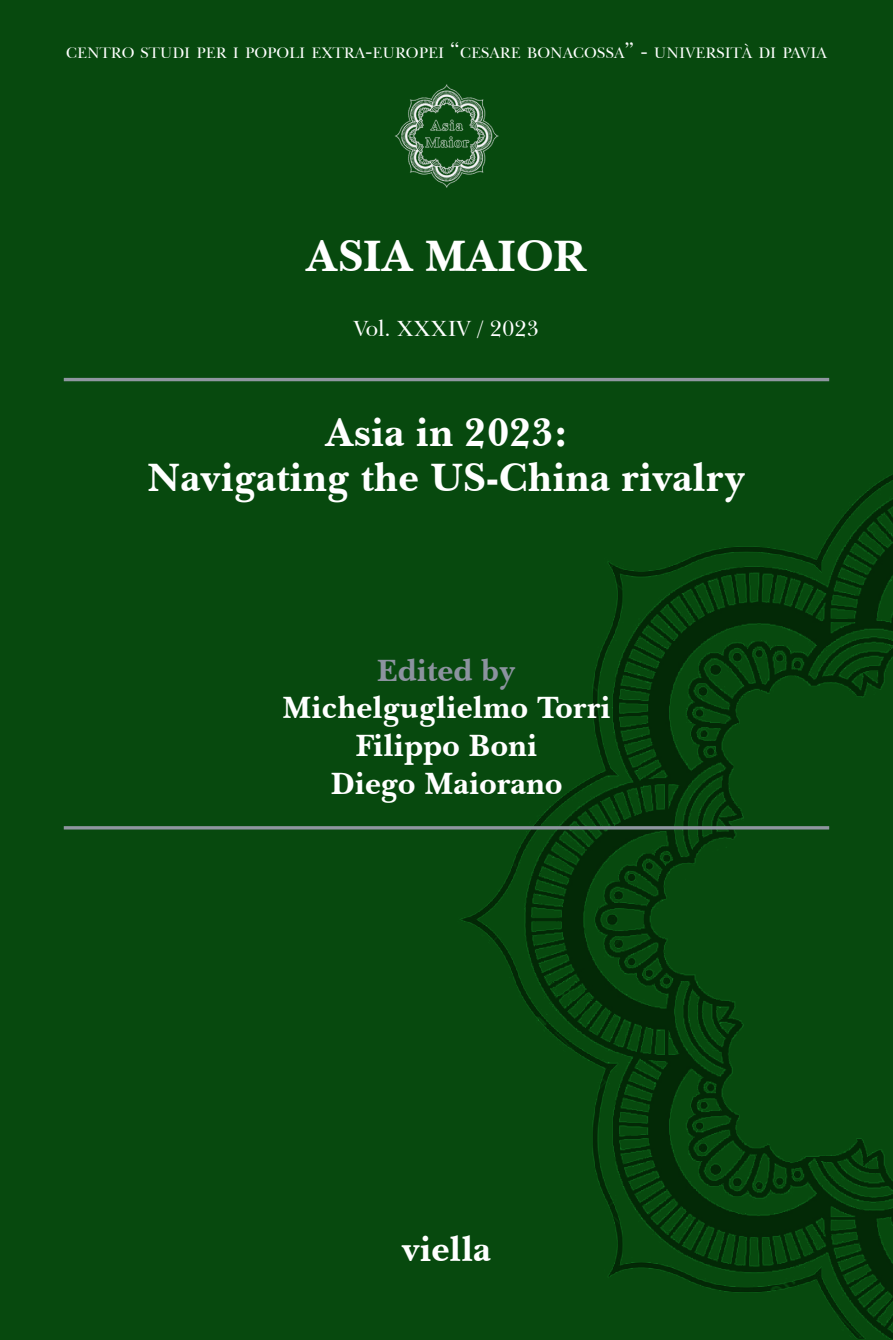
<style>
.page{position:relative;width:893px;height:1340px;background:#fff}
.page>*{position:absolute;margin:0;border:0;box-sizing:border-box;transform-origin:0 0}
.t1{font:700 45px "New Baskerville IT Cby BT";letter-spacing:-.01em;color:#fff}
.t2{font:700 40.5px/45px "New Baskerville IT Cby BT";color:#fff;text-align:center}
.t3{font:700 36px "New Baskerville IT Cby BT";color:#fff}
.t4{font:700 31.5px/37.8px "New Baskerville IT Cby BT";color:#fff;text-align:center}
.t5{font:700 31.5px "New Baskerville IT Cby BT";color:#8c939f}
.t6{font:22.5px "New Baskerville IT Cby BT";color:#fff}
.t7{font:15.53px "New Baskerville IT Cby BT";color:#fff}
.s1{font-size:22.28px}
</style>
<div class="page">
<div style="left:0;top:0;width:893px;height:1339px;background:#07490e"></div>
<img style="left:389px;top:377px;width:504px;height:961px">
<hr style="left:64px;top:378px;width:765px;height:3px;background:#8f96a0">
<hr style="left:64px;top:826px;width:765px;height:3px;background:#8f96a0">
<img style="left:395px;top:84px;width:104px;height:104px">
<p class="t7" style="left:66px;top:43px;width:762px">CENTRO STUDI PER I POPOLI EXTRA<span class="s1">-</span>EUROPEI <span class="s1">“</span>CESARE BONACOSSA<span class="s1">” -</span> UNIVERSITÀ DI PAVIA</p>
<h1 class="t1" style="left:306px;top:228px;width:282px">ASIA MAIOR</h1>
<h3 class="t6" style="left:354px;top:314px;width:187px">Vol. XXXIV / 2023</h3>
<h2 class="t2" style="left:147px;top:409px;width:600px">Asia in 2023:<br>Navigating the US-China rivalry</h2>
<h3 class="t5" style="left:377px;top:650px;width:141px">Edited by</h3>
<h3 class="t4" style="left:282px;top:688px;width:330px">Michelguglielmo Torri<br>Filippo Boni<br>Diego Maiorano</h3>
<h3 class="t3" style="left:402px;top:1226px;width:91px">viella</h3>
</div>
